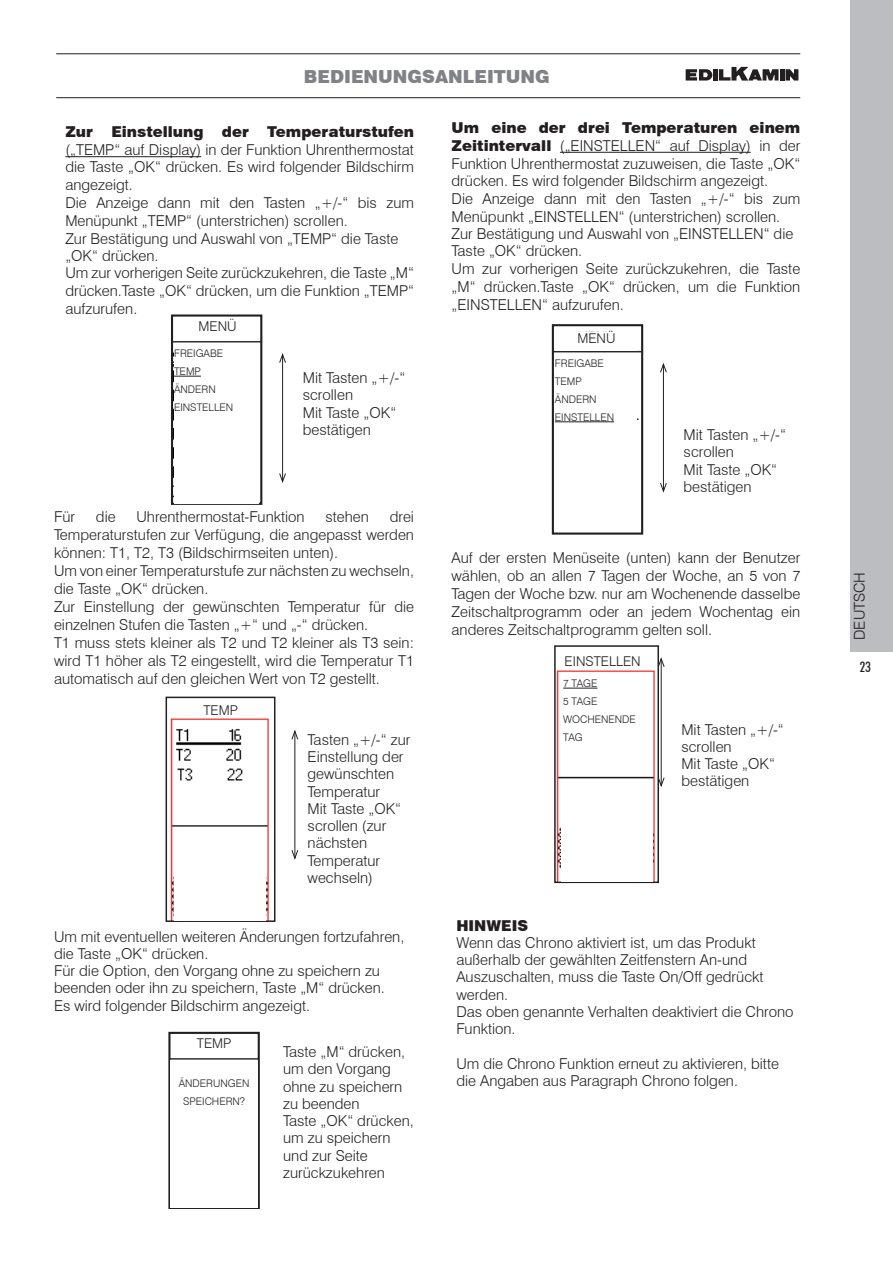
<style>
.page{position:relative;width:893px;height:1263px;background:#fff}
.page>*{position:absolute;margin:0;border:0;box-sizing:border-box;transform-origin:0 0}
.t1{font:900 18px "Swiss 721 BT";color:#808285}
.t2{font:300 15px/17.2px "Swiss 721 BT";color:#231f20}
.t3{font:900 15px "Swiss 721 BT";color:#231f20}
.t4{font:500 condensed 14.25px "Futura BT";color:#231f20}
.t5{font:300 13.5px "Swiss 721 BT";color:#231f20}
.t6{font:300 10.5px/18px "Swiss 721 BT";color:#231f20}
.s1{font-weight:900}
</style>
<div class="page">
<div style="left:850px;top:0;width:43px;height:652px;background:#bcbdc0"></div>
<hr style="left:65px;top:156px;width:136px;height:1px;background:#231f20">
<img style="left:170px;top:718px;width:99px;height:201px">
<div style="left:166px;top:697px;width:109px;height:225px;border:2px solid #231f20"></div>
<hr style="left:56px;top:53px;width:744px;height:1px;background:#231f20">
<hr style="left:56px;top:97px;width:744px;height:1px;background:#231f20">
<hr style="left:780px;top:69px;width:4px;height:12px;background:#231f20">
<div style="left:713px;top:69px;width:5px;height:12px;background:#231f20"></div>
<svg style="left:686px;top:69px;width:26px;height:12px"></svg>
<svg style="left:719px;top:67px;width:59px;height:14px"></svg>
<svg style="left:785px;top:69px;width:13px;height:12px"></svg>
<div style="left:175px;top:832px;width:91px;height:89px;background:#fff"></div>
<hr style="left:295px;top:731px;width:1px;height:127px;background:#231f20">
<svg style="left:291px;top:730px;width:7px;height:10px"></svg>
<svg style="left:291px;top:850px;width:7px;height:9px"></svg>
<img style="left:171px;top:1058px;width:86px;height:2px">
<div style="left:168px;top:1032px;width:92px;height:177px;border:2px solid #231f20"></div>
<hr style="left:560px;top:152px;width:191px;height:1px;background:#231f20">
<img style="left:555px;top:331px;width:85px;height:90px">
<div style="left:552px;top:324px;width:91px;height:211px;border:2px solid #231f20"></div>
<div style="left:555px;top:359px;width:82px;height:171px;background:#fff"></div>
<hr style="left:555px;top:422px;width:59px;height:1px;background:#231f20">
<hr style="left:663px;top:364px;width:1px;height:127px;background:#231f20">
<svg style="left:660px;top:363px;width:7px;height:10px"></svg>
<svg style="left:660px;top:483px;width:7px;height:9px"></svg>
<img style="left:174px;top:341px;width:85px;height:2px">
<div style="left:171px;top:314px;width:91px;height:191px;border:2px solid #231f20"></div>
<div style="left:174px;top:349px;width:84px;height:154px;background:#fff"></div>
<svg style="left:174px;top:376px;width:27px;height:1px"></svg>
<hr style="left:282px;top:355px;width:1px;height:126px;background:#231f20">
<svg style="left:279px;top:353px;width:7px;height:10px"></svg>
<svg style="left:279px;top:473px;width:7px;height:10px"></svg>
<img style="left:557px;top:670px;width:98px;height:210px">
<div style="left:554px;top:645px;width:105px;height:238px;border:2px solid #231f20"></div>
<div style="left:561px;top:787px;width:91px;height:95px;background:#fff"></div>
<hr style="left:661px;top:659px;width:1px;height:127px;background:#231f20">
<svg style="left:658px;top:658px;width:7px;height:9px"></svg>
<svg style="left:658px;top:777px;width:7px;height:10px"></svg>
<div style="left:171px;top:1061px;width:87px;height:147px;background:#fff"></div>
<div style="left:563px;top:679px;width:87px;height:80px;background:#fff"></div>
<hr style="left:563px;top:688px;width:34px;height:1px;background:#231f20">
<div style="left:556px;top:332px;width:81px;height:19px;background:#fff"></div>
<p class="t1" style="left:304px;top:66px;width:247px">BEDIENUNGSANLEITUNG</p>
<p class="t3" style="left:65px;top:123px;width:350px">Zur Einstellung der Temperaturstufen</p>
<p class="t2" style="left:65px;top:141px;width:350px;line-height:17.7px">(„TEMP“ auf Display) in der Funktion Uhrenthermostat die Taste „OK“ drücken. Es wird folgender Bildschirm angezeigt.<br>Die Anzeige dann mit den Tasten „+/-“ bis zum Menüpunkt „TEMP“ (unterstrichen) scrollen.<br>Zur Bestätigung und Auswahl von „TEMP“ die Taste „OK“ drücken.<br>Um zur vorherigen Seite zurückzukehren, die Taste „M“ drücken.Taste „OK“ drücken, um die Funktion „TEMP“ aufzurufen.</p>
<p class="t5" style="left:199px;top:318px;width:40px">MENÜ</p>
<p class="t6" style="left:174px;top:344px;width:61px">FREIGABE<br>TEMP<br>ÄNDERN<br>EINSTELLEN</p>
<p class="t2" style="left:303px;top:369px;width:104px">Mit Tasten „+/-“ scrollen<br>Mit Taste „OK“ bestätigen</p>
<p class="t2" style="left:54px;top:508px;width:362px;line-height:18px;text-indent:336px">drei Temperaturstufen zur Verfügung, die angepasst werden können: T1, T2, T3 (Bildschirmseiten unten).<br>Um von einer Temperaturstufe zur nächsten zu wechseln, die Taste „OK“ drücken.<br>Zur Einstellung der gewünschten Temperatur für die einzelnen Stufen die Tasten „+“ und „-“ drücken.<br>T1 muss stets kleiner als T2 und T2 kleiner als T3 sein: wird T1 höher als T2 eingestellt, wird die Temperatur T1 automatisch auf den gleichen Wert von T2 gestellt.</p>
<p class="t2" style="left:54px;top:508px;width:23px">Für</p>
<p class="t2" style="left:96px;top:508px;width:21px">die</p>
<p class="t2" style="left:136px;top:508px;width:170px">Uhrenthermostat-Funktion</p>
<p class="t2" style="left:325px;top:508px;width:45px">stehen</p>
<p class="t5" style="left:203px;top:702px;width:36px">TEMP</p>
<p class="t2" style="left:308px;top:731px;width:104px">Tasten „+/-“ zur<br>Einstellung der gewünschten<br>Temperatur<br>Mit Taste „OK“ scrollen (zur nächsten<br>Temperatur wechseln)</p>
<p class="t2" style="left:54px;top:927px;width:352px">Um mit eventuellen weiteren Änderungen fortzufahren, die Taste „OK“ drücken.<br>Für die Option, den Vorgang ohne zu speichern zu beenden oder ihn zu speichern, Taste „M“ drücken.<br>Es wird folgender Bildschirm angezeigt.</p>
<p class="t5" style="left:197px;top:1035px;width:36px">TEMP</p>
<p class="t6" style="left:179px;top:1074px;width:72px;text-align:center">ÄNDERUNGEN<br>SPEICHERN?</p>
<p class="t2" style="left:283px;top:1043px;width:132px">Taste „M“ drücken, um den Vorgang ohne zu speichern zu beenden<br>Taste „OK“ drücken, um zu speichern und zur Seite zurückzukehren</p>
<p class="t2" style="left:452px;top:118px;width:350px;line-height:17.7px"><span class="s1">Um eine der drei Temperaturen einem Zeitintervall</span> („EINSTELLEN“ auf Display) in der Funktion Uhrenthermostat zuzuweisen, die Taste „OK“ drücken. Es wird folgender Bildschirm angezeigt.<br>Die Anzeige dann mit den Tasten „+/-“ bis zum Menüpunkt „EINSTELLEN“ (unterstrichen) scrollen.<br>Zur Bestätigung und Auswahl von „EINSTELLEN“ die Taste „OK“ drücken.<br>Um zur vorherigen Seite zurückzukehren, die Taste „M“ drücken.Taste „OK“ drücken, um die Funktion „EINSTELLEN“ aufzurufen.</p>
<p class="t5" style="left:577px;top:330px;width:40px">MENÜ</p>
<p class="t6" style="left:555px;top:354px;width:61px">FREIGABE<br>TEMP<br>ÄNDERN<br>EINSTELLEN</p>
<p class="t2" style="left:684px;top:426px;width:104px">Mit Tasten „+/-“ scrollen<br>Mit Taste „OK“ bestätigen</p>
<p class="t2" style="left:452px;top:548px;width:350px;line-height:18px;text-align:justify">Auf der ersten Menüseite (unten) kann der Benutzer wählen, ob an allen 7 Tagen der Woche, an 5 von 7<br>Tagen der Woche bzw. nur am Wochenende dasselbe Zeitschaltprogramm oder an jedem Wochentag ein anderes Zeitschaltprogramm gelten soll.</p>
<p class="t5" style="left:565px;top:653px;width:78px">EINSTELLEN</p>
<p class="t6" style="left:563px;top:674px;width:74px">7 TAGE<br>5 TAGE<br>WOCHENENDE<br>TAG</p>
<p class="t2" style="left:681px;top:720px;width:104px">Mit Tasten „+/-“ scrollen<br>Mit Taste „OK“ bestätigen</p>
<p class="t3" style="left:456px;top:916px;width:73px">HINWEIS</p>
<p class="t2" style="left:456px;top:934px;width:339px">Wenn das Chrono aktiviert ist, um das Produkt außerhalb der gewählten Zeitfenstern An-und Auszuschalten, muss die Taste On/Off gedrückt werden.<br>Das oben genannte Verhalten deaktiviert die Chrono Funktion.</p>
<p class="t2" style="left:456px;top:1055px;width:324px">Um die Chrono Funktion erneut zu aktivieren, bitte die Angaben aus Paragraph Chrono folgen.</p>
<p class="t2" style="left:851px;top:640px;width:70px;rotate:-90deg">DEUTSCH</p>
<p class="t4" style="left:860px;top:658px;width:12px">23</p>
</div>
